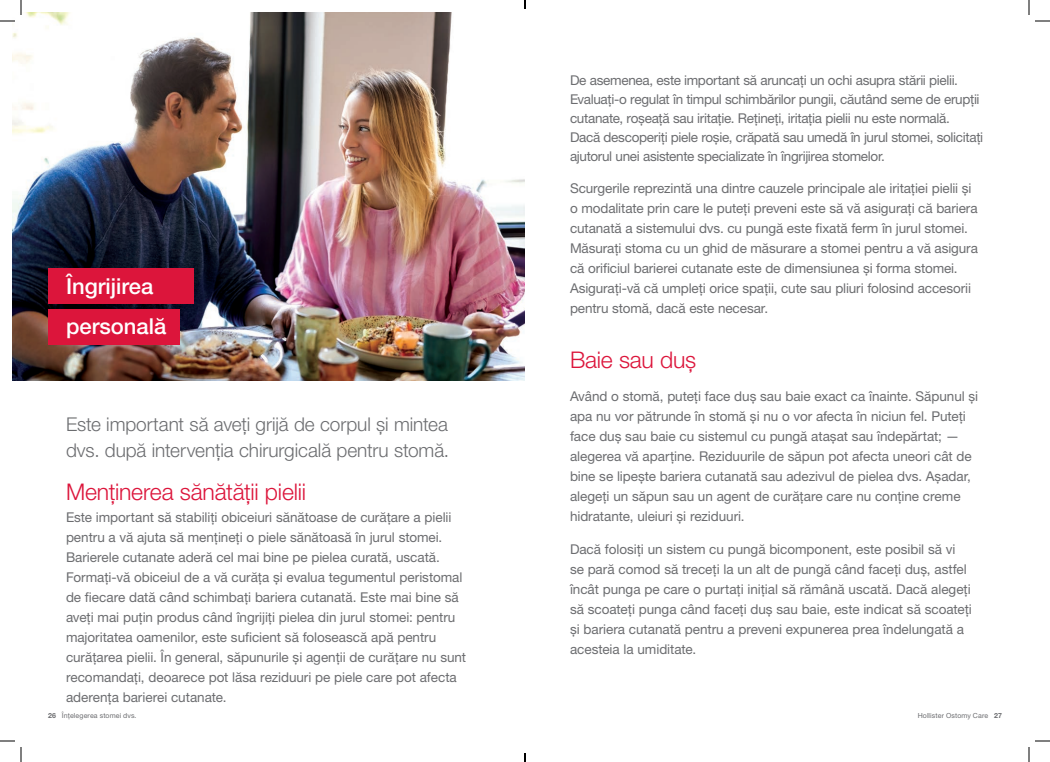
<style>
.page{position:relative;width:1050px;height:762px;background:#fff}
.page>*{position:absolute;margin:0;border:0;box-sizing:border-box;transform-origin:0 0}
.Heading_1{font:300 23px "Helvetica Neue LT Pro";letter-spacing:-.01em;color:#dc153b}
.t1{font:500 22px "Helvetica Neue LT Pro";color:#fff}
.Body{font:300 19px/26px "Helvetica Neue LT Pro";letter-spacing:-.005em;color:#6c6d70}
.Body-2{font:13.5px/20px "Helvetica Neue LT Pro";letter-spacing:-.005em;color:#6c6d70}
.Heading_1-2{font:13.5px/20px "Helvetica Neue LT Pro";letter-spacing:-.01em;color:#6c6d70}
.Body-3{font:13.5px/19px "Helvetica Neue LT Pro";letter-spacing:-.025em;color:#6c6d70}
.Body-4{font:7px "Helvetica Neue LT Pro";letter-spacing:.015em;color:#6c6d70}
.s1{font-weight:700}
</style>
<div class="page">
<img style="left:12px;top:12px;width:513px;height:369px">
<div style="left:48px;top:268px;width:145px;height:36px;background:#dc153b"></div>
<div style="left:48px;top:309px;width:131px;height:36px;background:#dc153b"></div>
<svg style="left:0;top:0;width:22px;height:22px"></svg>
<svg style="left:0;top:740px;width:22px;height:22px"></svg>
<svg style="left:1028px;top:0;width:22px;height:22px"></svg>
<svg style="left:1028px;top:740px;width:22px;height:22px"></svg>
<svg style="left:524px;top:0;width:2px;height:9px"></svg>
<svg style="left:524px;top:753px;width:2px;height:9px"></svg>
<p class="t1" style="left:66px;top:273px;width:89px">Îngrijirea</p>
<p class="t1" style="left:66px;top:313px;width:102px">personală</p>
<p class="Body" style="left:66px;top:410px;width:385px">Este important să aveți grijă de corpul și mintea dvs. după intervenția chirurgicală pentru stomă.</p>
<p class="Heading_1" style="left:66px;top:477px;width:241px">Menținerea sănătății pielii</p>
<p class="Body-2" style="left:66px;top:507px;width:402px">Este important să stabiliți obiceiuri sănătoase de curățare a pielii pentru a vă ajuta să mențineți o piele sănătoasă în jurul stomei.<br>Barierele cutanate aderă cel mai bine pe pielea curată, uscată.<br>Formați-vă obiceiul de a vă curăța și evalua tegumentul peristomal de fiecare dată când schimbați bariera cutanată. Este mai bine să aveți mai puțin produs când îngrijiți pielea din jurul stomei: pentru majoritatea oamenilor, este suficient să folosească apă pentru curățarea pielii. În general, săpunurile și agenții de curățare nu sunt recomandați, deoarece pot lăsa reziduuri pe piele care pot afecta aderența barierei cutanate.</p>
<p class="Body-3" style="left:570px;top:70px;width:415px">De asemenea, este important să aruncați un ochi asupra stării pielii.<br>Evaluați-o regulat în timpul schimbărilor pungii, căutând seme de erupții cutanate, roșeață sau iritație. Rețineți, iritația pielii nu este normală.<br>Dacă descoperiți piele roșie, crăpată sau umedă în jurul stomei, solicitați ajutorul unei asistente specializate în îngrijirea stomelor.</p>
<p class="Heading_1-2" style="left:570px;top:178px;width:410px">Scurgerile reprezintă una dintre cauzele principale ale iritației pielii și o modalitate prin care le puteți preveni este să vă asigurați că bariera cutanată a sistemului dvs. cu pungă este fixată ferm în jurul stomei.<br>Măsurați stoma cu un ghid de măsurare a stomei pentru a vă asigura că orificiul barierei cutanate este de dimensiunea și forma stomei.<br>Asigurați-vă că umpleți orice spații, cute sau pliuri folosind accesorii pentru stomă, dacă este necesar.</p>
<p class="Heading_1" style="left:570px;top:346px;width:128px">Baie sau duș</p>
<p class="Body-2" style="left:570px;top:386px;width:410px">Având o stomă, puteți face duș sau baie exact ca înainte. Săpunul și apa nu vor pătrunde în stomă și nu o vor afecta în niciun fel. Puteți face duș sau baie cu sistemul cu pungă atașat sau îndepărtat; — alegerea vă aparține. Reziduurile de săpun pot afecta uneori cât de bine se lipește bariera cutanată sau adezivul de pielea dvs. Așadar, alegeți un săpun sau un agent de curățare care nu conține creme hidratante, uleiuri și reziduuri.</p>
<p class="Body-2" style="left:570px;top:539px;width:403px">Dacă folosiți un sistem cu pungă bicomponent, este posibil să vi se pară comod să treceți la un alt de pungă când faceți duș, astfel încât punga pe care o purtați inițial să rămână uscată. Dacă alegeți să scoateți punga când faceți duș sau baie, este indicat să scoateți și bariera cutanată pentru a preveni expunerea prea îndelungată a acesteia la umiditate.</p>
<p class="Body-4" style="left:48px;top:711px;width:90px"><span class="s1">26</span> Înțelegerea stomei dvs.</p>
<p class="Body-4" style="left:918px;top:711px;width:86px">Hollister Ostomy Care <span class="s1">27</span></p>
</div>
